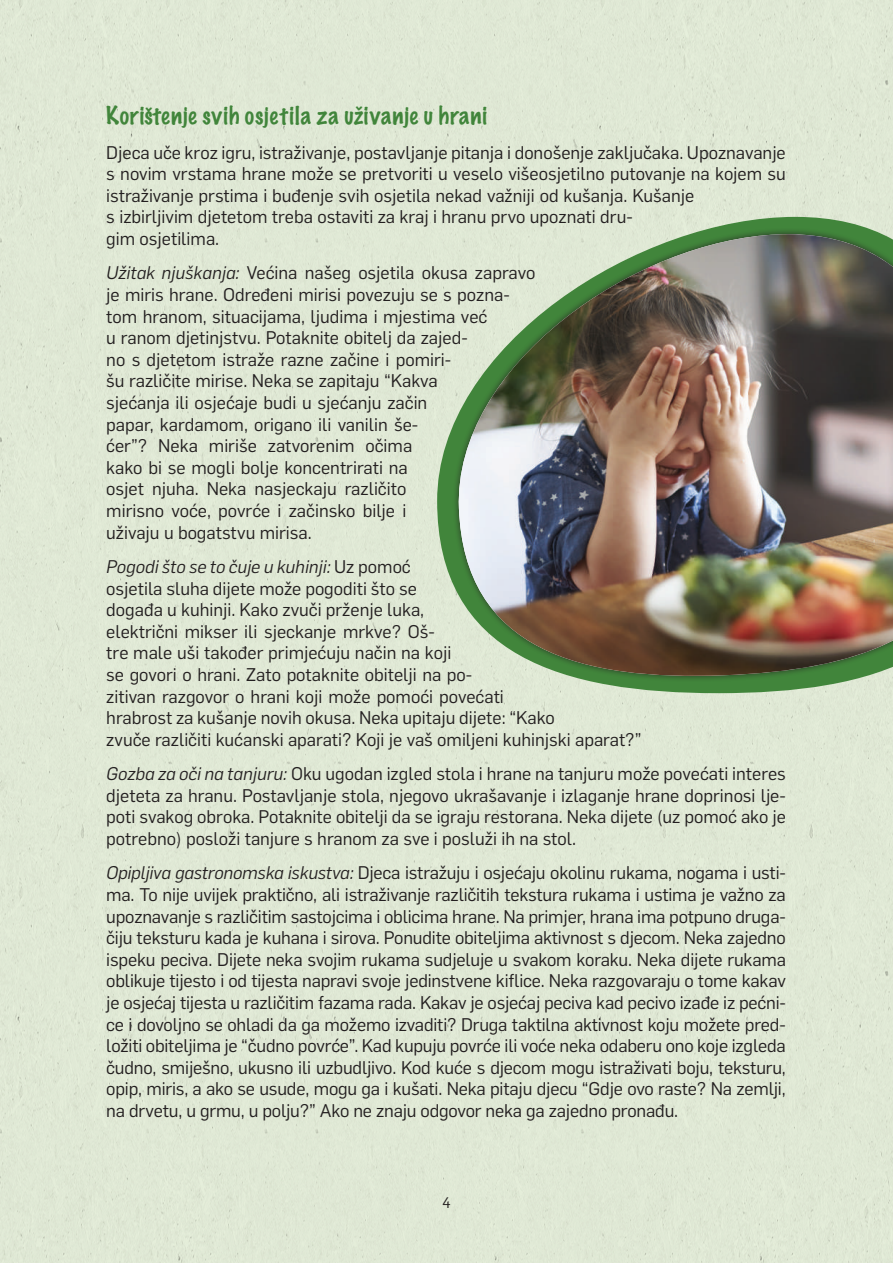
<style>
.page{position:relative;width:893px;height:1263px;background:#dfe8d5}
.page>*{position:absolute;margin:0;border:0;box-sizing:border-box;transform-origin:0 0}
.t1{font:100 22.5px "Marker Felt";letter-spacing:.04em;color:#41853b}
.t2{font:18px/21.6px "Flama";color:#231f20}
.t3{font:15px "Flama";color:#231f20}
.s1{font-style:italic}
</style>
<div class="page">
<svg style="left:437px;top:217px;width:454px;height:476px"></svg>
<svg style="left:453px;top:229px;width:440px;height:452px"></svg>
<img style="left:457px;top:234px;width:436px;height:443px">
<p class="t1" style="left:106px;top:98px;width:382px">Korištenje svih osjetila za uživanje u hrani</p>
<p class="t2" style="left:106px;top:140px;width:681px">Djeca uče kroz igru, istraživanje, postavljanje pitanja i donošenje zaključaka. Upoznavanje s novim vrstama hrane može se pretvoriti u veselo višeosjetilno putovanje na kojem su istraživanje prstima i buđenje svih osjetila nekad važniji od kušanja. Kušanje<br>s izbirljivim djetetom treba ostaviti za kraj i hranu prvo upoznati dru-<br>gim osjetilima.</p>
<p class="t2" style="left:106px;top:261px;width:431px"><span class="s1">Užitak njuškanja:</span> Većina našeg osjetila okusa zapravo je miris hrane. Određeni mirisi povezuju se s pozna&shy;tom hranom, situacijama, ljudima i mjestima već<br>u ranom djetinjstvu. Potaknite obitelj da zajed-<br>no s djetetom istraže razne začine i pomiri-<br>šu različite mirise. Neka se zapitaju “Kakva<br>sjećanja ili osjećaje budi u sjećanju začin<br>papar, kardamom, origano ili vanilin še-<br>ćer”? Neka miriše zatvorenim očima<br>kako bi se mogli bolje koncentrirati na<br>osjet njuha. Neka nasjeckaju različito<br>mirisno voće, povrće i začinsko bilje i<br>uživaju u bogatstvu mirisa.</p>
<p class="t2" style="left:106px;top:555px;width:537px"><span class="s1">Pogodi što se to čuje u kuhinji:</span> Uz pomoć<br>osjetila sluha dijete može pogoditi što se<br>događa u kuhinji. Kako zvuči prženje luka,<br>električni mikser ili sjeckanje mrkve? Oš-<br>tre male uši također primjećuju način na koji<br>se govori o hrani. Zato potaknite obitelji na po-<br>zitivan razgovor o hrani koji može pomoći povećati<br>hrabrost za kušanje novih okusa. Neka upitaju dijete: “Kako<br>zvuče različiti kućanski aparati? Koji je vaš omiljeni kuhinjski aparat?”</p>
<p class="t2" style="left:106px;top:762px;width:681px;text-align:justify"><span class="s1">Gozba za oči na tanjuru:</span> Oku ugodan izgled stola i hrane na tanjuru može povećati interes djeteta za hranu. Postavljanje stola, njegovo ukrašavanje i izlaganje hrane doprinosi lje&shy;poti svakog obroka. Potaknite obitelji da se igraju restorana. Neka dijete (uz pomoć ako je potrebno) posloži tanjure s hranom za sve i posluži ih na stol.</p>
<p class="t2" style="left:106px;top:861px;width:681px;text-align:justify"><span class="s1">Opipljiva gastronomska iskustva:</span> Djeca istražuju i osjećaju okolinu rukama, nogama i usti&shy;ma. To nije uvijek praktično, ali istraživanje različitih tekstura rukama i ustima je važno za upoznavanje s različitim sastojcima i oblicima hrane. Na primjer, hrana ima potpuno druga&shy;čiju teksturu kada je kuhana i sirova. Ponudite obiteljima aktivnost s djecom. Neka zajedno ispeku peciva. Dijete neka svojim rukama sudjeluje u svakom koraku. Neka dijete rukama oblikuje tijesto i od tijesta napravi svoje jedinstvene kiflice. Neka razgovaraju o tome kakav je osjećaj tijesta u različitim fazama rada. Kakav je osjećaj peciva kad pecivo izađe iz pećni&shy;ce i dovoljno se ohladi da ga možemo izvaditi? Druga taktilna aktivnost koju možete pred&shy;ložiti obiteljima je “čudno povrće”. Kad kupuju povrće ili voće neka odaberu ono koje izgleda čudno, smiješno, ukusno ili uzbudljivo. Kod kuće s djecom mogu istraživati boju, teksturu, opip, miris, a ako se usude, mogu ga i kušati. Neka pitaju djecu “Gdje ovo raste? Na zemlji, na drvetu, u grmu, u polju?” Ako ne znaju odgovor neka ga zajedno pronađu.</p>
<p class="t3" style="left:442px;top:1193px;width:10px">4</p>
</div>
